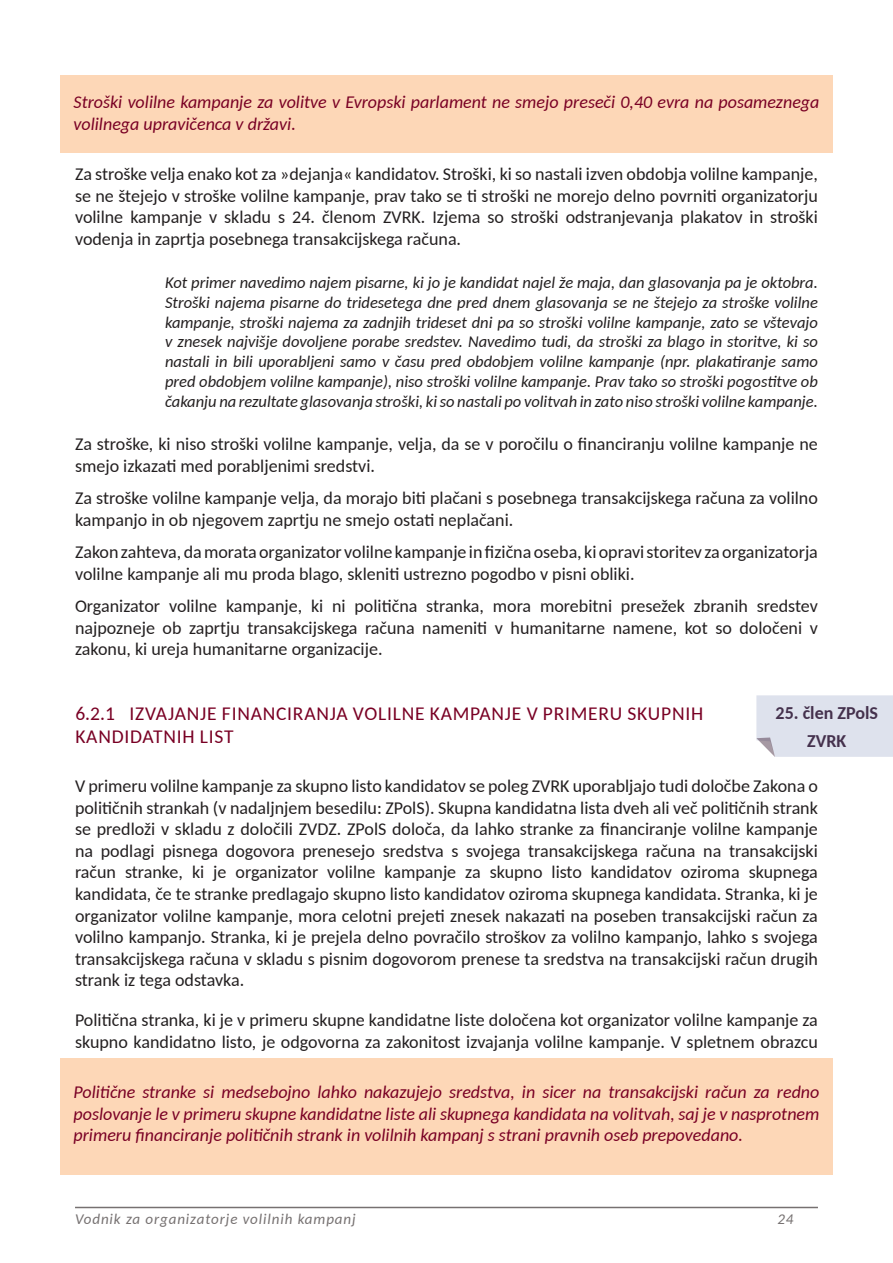
<style>
.page{position:relative;width:893px;height:1263px;background:#fff}
.page>*{position:absolute;margin:0;border:0;box-sizing:border-box;transform-origin:0 0}
.t1{font:19.5px/23.4px "Carlito";letter-spacing:.04em;color:#790024}
.Text{font:18px/21.6px "Carlito";color:#231f20}
.Poudarek{font:italic 18px/21.6px "Carlito";color:#790024}
.členi_refference{font:700 18px "Carlito";color:#4a2f43}
.primer{font:italic 16.5px/19.8px "Carlito";color:#231f20;text-align:justify}
.t2{font:italic 15px "Carlito";letter-spacing:.06em;color:#767171}
</style>
<div class="page">
<hr style="left:75px;top:1207px;width:743px;height:1px;background:#767171">
<div style="left:60px;top:75px;width:772px;height:78px;background:#fdd7b7"></div>
<div style="left:60px;top:1058px;width:772px;height:116px;background:#fdd7b7"></div>
<div style="left:756px;top:695px;width:136px;height:62px;background:#dee2ed"></div>
<p class="Poudarek" style="left:74px;top:90px;width:747px">Stroški volilne kampanje za volitve v Evropski parlament ne smejo preseči 0,40 evra na posameznega volilnega upravičenca v državi.</p>
<p class="Text" style="left:75px;top:162px;width:744px;text-align:justify">Za stroške velja enako kot za »dejanja« kandidatov. Stroški, ki so nastali izven obdobja volilne kampanje, se ne štejejo v stroške volilne kampanje, prav tako se ti stroški ne morejo delno povrniti organizatorju volilne kampanje v skladu s 24. členom ZVRK. Izjema so stroški odstranjevanja plakatov in stroški vodenja in zaprtja posebnega transakcijskega računa.</p>
<p class="primer" style="left:165px;top:272px;width:654px">Kot primer navedimo najem pisarne, ki jo je kandidat najel že maja, dan glasovanja pa je oktobra.<br>Stroški najema pisarne do tridesetega dne pred dnem glasovanja se ne štejejo za stroške volilne kampanje, stroški najema za zadnjih trideset dni pa so stroški volilne kampanje, zato se vštevajo v znesek najvišje dovoljene porabe sredstev. Navedimo tudi, da stroški za blago in storitve, ki so nastali in bili uporabljeni samo v času pred obdobjem volilne kampanje (npr. plakatiranje samo pred obdobjem volilne kampanje), niso stroški volilne kampanje. Prav tako so stroški pogostitve ob čakanju na rezultate glasovanja stroški, ki so nastali po volitvah in zato niso stroški volilne kampanje.</p>
<p class="Text" style="left:75px;top:432px;width:744px">Za stroške, ki niso stroški volilne kampanje, velja, da se v poročilu o financiranju volilne kampanje ne smejo izkazati med porabljenimi sredstvi.</p>
<p class="Text" style="left:75px;top:486px;width:744px">Za stroške volilne kampanje velja, da morajo biti plačani s posebnega transakcijskega računa za volilno kampanjo in ob njegovem zaprtju ne smejo ostati neplačani.</p>
<p class="Text" style="left:75px;top:540px;width:744px">Zakon zahteva, da morata organizator volilne kampanje in fizična oseba, ki opravi storitev za organizatorja volilne kampanje ali mu proda blago, skleniti ustrezno pogodbo v pisni obliki.</p>
<p class="Text" style="left:75px;top:594px;width:744px;text-align:justify">Organizator volilne kampanje, ki ni politična stranka, mora morebitni presežek zbranih sredstev najpozneje ob zaprtju transakcijskega računa nameniti v humanitarne namene, kot so določeni v zakonu, ki ureja humanitarne organizacije.</p>
<p class="členi_refference" style="left:775px;top:701px;width:104px">25. člen ZPolS</p>
<p class="členi_refference" style="left:807px;top:728px;width:41px">ZVRK</p>
<p class="t1" style="left:75px;top:701px;width:629px">6.2.1 IZVAJANJE FINANCIRANJA VOLILNE KAMPANJE V PRIMERU SKUPNIH<br>KANDIDATNIH LIST</p>
<p class="Text" style="left:75px;top:774px;width:744px;text-align:justify">V primeru volilne kampanje za skupno listo kandidatov se poleg ZVRK uporabljajo tudi določbe Zakona o političnih strankah (v nadaljnjem besedilu: ZPolS). Skupna kandidatna lista dveh ali več političnih strank se predloži v skladu z določili ZVDZ. ZPolS določa, da lahko stranke za financiranje volilne kampanje na podlagi pisnega dogovora prenesejo sredstva s svojega transakcijskega računa na transakcijski račun stranke, ki je organizator volilne kampanje za skupno listo kandidatov oziroma skupnega kandidata, če te stranke predlagajo skupno listo kandidatov oziroma skupnega kandidata. Stranka, ki je organizator volilne kampanje, mora celotni prejeti znesek nakazati na poseben transakcijski račun za volilno kampanjo. Stranka, ki je prejela delno povračilo stroškov za volilno kampanjo, lahko s svojega transakcijskega računa v skladu s pisnim dogovorom prenese ta sredstva na transakcijski račun drugih strank iz tega odstavka.</p>
<p class="Text" style="left:75px;top:1008px;width:744px">Politična stranka, ki je v primeru skupne kandidatne liste določena kot organizator volilne kampanje za skupno kandidatno listo, je odgovorna za zakonitost izvajanja volilne kampanje. V spletnem obrazcu</p>
<p class="Poudarek" style="left:74px;top:1080px;width:747px;text-align:justify">Politične stranke si medsebojno lahko nakazujejo sredstva, in sicer na transakcijski račun za redno poslovanje le v primeru skupne kandidatne liste ali skupnega kandidata na volitvah, saj je v nasprotnem primeru financiranje političnih strank in volilnih kampanj s strani pravnih oseb prepovedano.</p>
<p class="t2" style="left:75px;top:1209px;width:282px">Vodnik za organizatorje volilnih kampanj</p>
<p class="t2" style="left:777px;top:1209px;width:18px">24</p>
</div>
